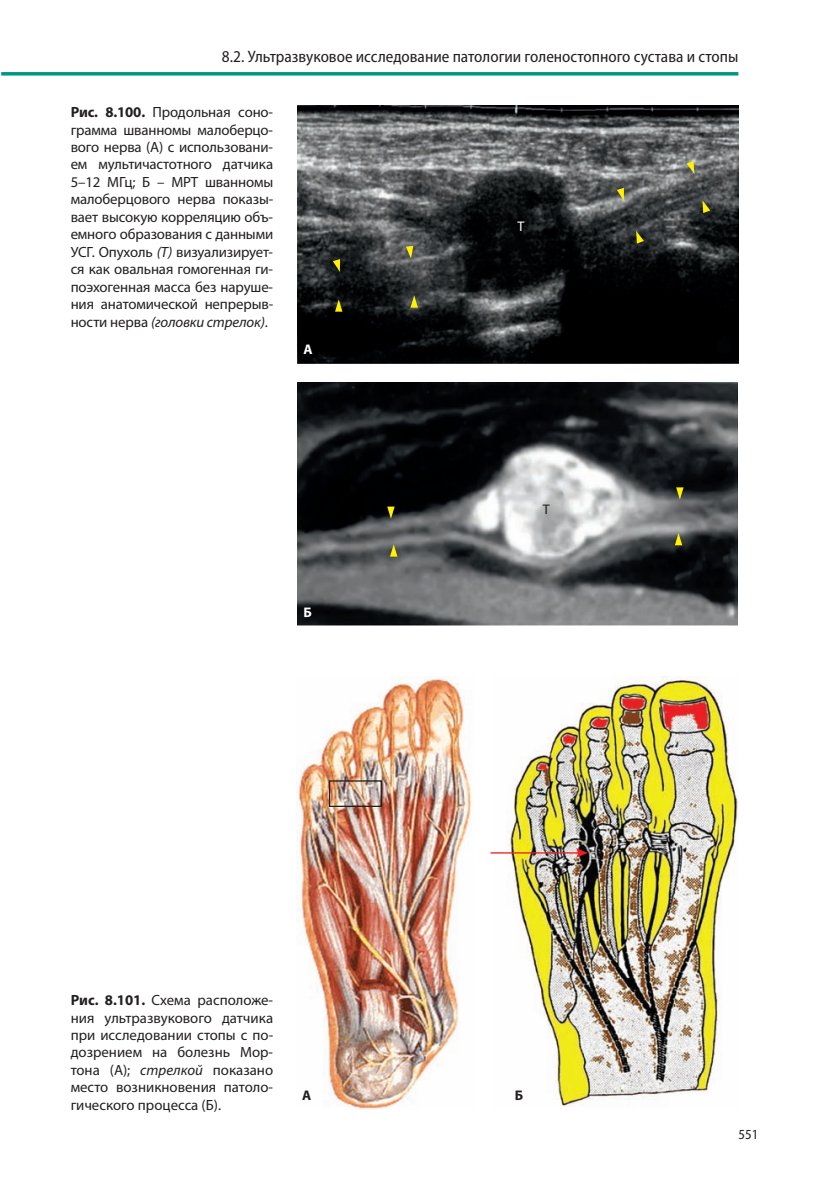
<style>
.page{position:relative;width:819px;height:1191px;background:#fff}
.page>*{position:absolute;margin:0;border:0;box-sizing:border-box;transform-origin:0 0}
.t1{font:semi-condensed 16.62px "Myriad Pro";color:#231f20}
.t2{font:14.88px/17.5px "Myriad Pro";letter-spacing:-.01em;color:#231f20;text-align:justify}
.t3{font:semi-condensed 14px "Myriad Pro";color:#231f20}
.t4{font:700 14px "Myriad Pro";color:#fff}
.t5{font:700 14px "Myriad Pro";color:#231f20}
.t6{font:14px "Myriad Pro";color:#fff}
.t7{font:14px "Myriad Pro";color:#231f20}
.s1{font-weight:700}
.s2{font-style:italic}
</style>
<div class="page">
<svg style="left:1px;top:72px;width:737px;height:4px;background:#20a293"></svg>
<img style="left:297px;top:383px;width:441px;height:242px">
<img style="left:298px;top:106px;width:440px;height:257px">
<svg style="left:406px;top:246px;width:7px;height:12px"></svg>
<svg style="left:616px;top:188px;width:8px;height:13px"></svg>
<svg style="left:686px;top:161px;width:8px;height:13px"></svg>
<svg style="left:333px;top:259px;width:7px;height:13px"></svg>
<svg style="left:410px;top:295px;width:8px;height:12px"></svg>
<svg style="left:636px;top:231px;width:8px;height:13px"></svg>
<svg style="left:702px;top:200px;width:8px;height:13px"></svg>
<svg style="left:390px;top:544px;width:7px;height:12px"></svg>
<svg style="left:674px;top:533px;width:8px;height:12px"></svg>
<svg style="left:676px;top:487px;width:7px;height:12px"></svg>
<svg style="left:387px;top:506px;width:7px;height:13px"></svg>
<svg style="left:335px;top:299px;width:7px;height:13px"></svg>
<img style="left:297px;top:676px;width:175px;height:433px">
<img style="left:493px;top:676px;width:245px;height:431px">
<hr style="left:490px;top:852px;width:89px;height:1px;background:#ee1d23">
<svg style="left:576px;top:848px;width:11px;height:9px"></svg>
<div style="left:329px;top:780px;width:53px;height:27px;border:1px solid #231f20"></div>
<p class="t1" style="left:222px;top:47px;width:518px">8.2. Ультразвуковое исследование патологии голеностопного сустава и стопы</p>
<p class="t2" style="left:71px;top:103px;width:204px"><span class="s1">Рис. 8.100.</span> Продольная соно&shy;грамма шванномы малоберцо&shy;вого нерва (А) с использовани&shy;ем мультичастотного датчика 5–12 МГц; Б – МРТ шванномы малоберцового нерва показы&shy;вает высокую корреляцию объ&shy;емного образования с данными УСГ. Опухоль <span class="s2">(Т)</span> визуализирует&shy;ся как овальная гомогенная ги&shy;поэхогенная масса без наруше&shy;ния анатомической непрерыв&shy;ности нерва <span class="s2">(головки стрелок)</span>.</p>
<p class="t4" style="left:303px;top:341px;width:11px">А</p>
<p class="t4" style="left:303px;top:603px;width:10px">Б</p>
<p class="t6" style="left:517px;top:218px;width:8px">Т</p>
<p class="t7" style="left:543px;top:501px;width:8px">Т</p>
<p class="t2" style="left:71px;top:991px;width:204px"><span class="s1">Рис. 8.101.</span> Схема расположе&shy;ния ультразвукового датчика при исследовании стопы с по&shy;дозрением на болезнь Мор&shy;тона (А); <span class="s2">стрелкой</span> показано место возникновения патоло&shy;гического процесса (Б).</p>
<p class="t5" style="left:302px;top:1086px;width:11px">А</p>
<p class="t5" style="left:515px;top:1086px;width:10px">Б</p>
<p class="t3" style="left:738px;top:1125px;width:21px">551</p>
</div>
